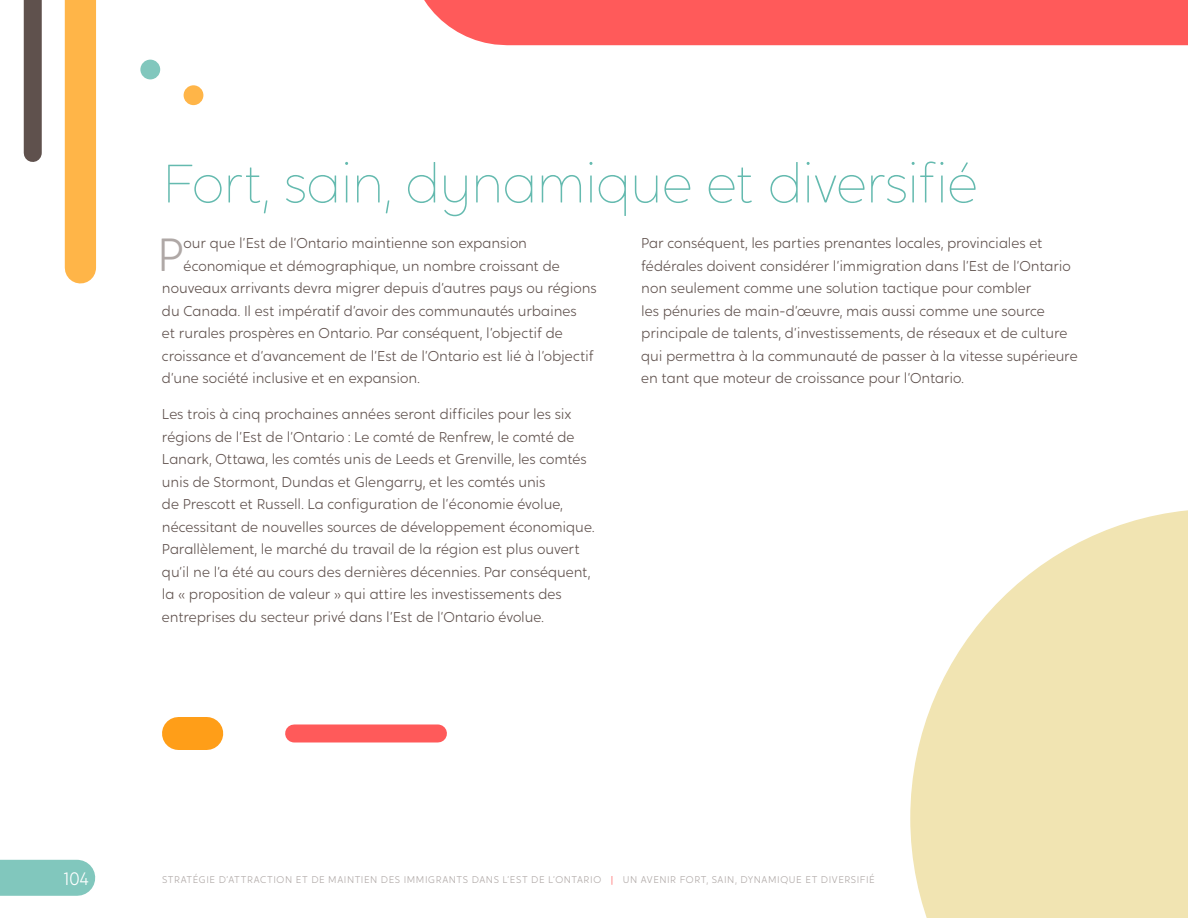
<style>
.page{position:relative;width:1188px;height:918px;background:#fff}
.page>*{position:absolute;margin:0;border:0;box-sizing:border-box;transform-origin:0 0}
.t1{font:100 54px "Crossten";letter-spacing:-.035em;color:#64baaf}
.t2{font:300 46.35px "Crossten";color:#afa8a6}
.t3{font:300 18px "Crossten";color:#fff}
.t4{font:300 14.25px/22.5px "Crossten";letter-spacing:-.01em;color:#5f514d}
.t5{font:300 9.75px "Crossten";letter-spacing:.06em;color:#afa8a6}
.s1{color:#ff5a5a}
</style>
<div class="page">
<svg style="left:910px;top:510px;width:278px;height:408px;fill:#f1e4b2"></svg>
<div style="left:24px;top:0;width:18px;height:153px;background:#5f514d"></div>
<div style="left:65px;top:0;width:31px;height:268px;background:#ffb548"></div>
<div style="left:140px;top:60px;width:20px;height:19px;background:#81c7bd;border-radius:50%"></div>
<div style="left:184px;top:85px;width:19px;height:20px;background:#ffb548;border-radius:50%"></div>
<div style="left:178px;top:717px;width:29px;height:33px;background:#ff9e18"></div>
<div style="left:294px;top:724px;width:144px;height:18px;background:#ff5a5a"></div>
<div style="left:507px;top:0;width:681px;height:45px;background:#ff5a5a"></div>
<div style="left:0;top:860px;width:77px;height:36px;background:#81c7bd"></div>
<h1 class="t1" style="left:162px;top:151px;width:818px">Fort, sain, dynamique et diversifié</h1>
<h2 class="t2" style="left:157px;top:226px;width:28px">P</h2>
<p class="t4" style="left:184px;top:232px;width:345px">our que l’Est de l’Ontario maintienne son expansion</p>
<p class="t4" style="left:641px;top:232px;width:438px">Par conséquent, les parties prenantes locales, provinciales et fédérales doivent considérer l’immigration dans l’Est de l’Ontario non seulement comme une solution tactique pour combler<br>les pénuries de main-d’œuvre, mais aussi comme une source principale de talents, d’investissements, de réseaux et de culture qui permettra à la communauté de passer à la vitesse supérieure en tant que moteur de croissance pour l’Ontario.</p>
<p class="t4" style="left:184px;top:255px;width:378px">économique et démographique, un nombre croissant de</p>
<p class="t4" style="left:162px;top:277px;width:436px">nouveaux arrivants devra migrer depuis d’autres pays ou régions</p>
<p class="t4" style="left:162px;top:300px;width:416px">du Canada. Il est impératif d’avoir des communautés urbaines</p>
<p class="t4" style="left:162px;top:322px;width:402px">et rurales prospères en Ontario. Par conséquent, l’objectif de</p>
<p class="t4" style="left:162px;top:345px;width:433px">croissance et d’avancement de l’Est de l’Ontario est lié à l’objectif</p>
<p class="t4" style="left:162px;top:367px;width:258px">d’une société inclusive et en expansion.</p>
<p class="t4" style="left:162px;top:403px;width:433px">Les trois à cinq prochaines années seront difficiles pour les six régions de l’Est de l’Ontario : Le comté de Renfrew, le comté de Lanark, Ottawa, les comtés unis de Leeds et Grenville, les comtés unis de Stormont, Dundas et Glengarry, et les comtés unis<br>de Prescott et Russell. La configuration de l’économie évolue, nécessitant de nouvelles sources de développement économique.<br>Parallèlement, le marché du travail de la région est plus ouvert qu’il ne l’a été au cours des dernières décennies. Par conséquent, la « proposition de valeur » qui attire les investissements des entreprises du secteur privé dans l’Est de l’Ontario évolue.</p>
<p class="t3" style="left:64px;top:867px;width:26px">104</p>
<p class="t5" style="left:162px;top:874px;width:714px">STRATÉGIE D’ATTRACTION ET DE MAINTIEN DES IMMIGRANTS DANS L’EST DE L’ONTARIO <span class="s1">|</span> UN AVENIR FORT, SAIN, DYNAMIQUE ET DIVERSIFIÉ</p>
</div>
